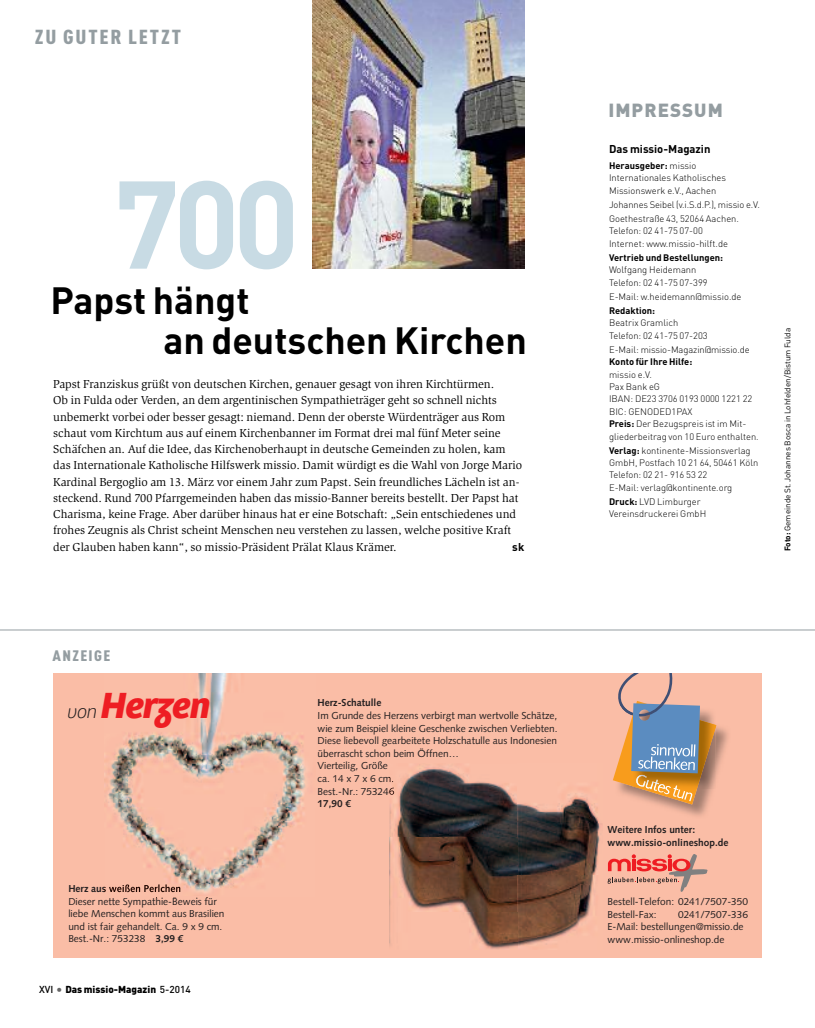
<style>
.page{position:relative;width:815px;height:1028px;background:#fff}
.page>*{position:absolute;margin:0;border:0;box-sizing:border-box;transform-origin:0 0}
.t1{font:700 122.5px "DIN Pro";color:#c8dbe4}
.t2{font:italic 700 37.75px "Bree";letter-spacing:-.02em;color:#ee1d23}
.t3{font:700 37.5px/40px "DIN Pro";color:#000}
.t4{font:900 20px "DIN Cond";letter-spacing:.085em;color:#949da1;scale:1.1 1}
.t5{font:900 18.75px "DIN Pro";letter-spacing:.055em;color:#949da1}
.t6{font:900 15px "DIN Cond";letter-spacing:.085em;color:#949da1;scale:1.1 1}
.t7{font:11.88px/16.2px "Slimbach Std";color:#000}
.t8{font:700 11.25px "DIN Pro";color:#000}
.t9{font:10.12px/12.6px "Syntax";color:#231f20}
.t10{font:700 10.12px/12.6px "Syntax";color:#231f20}
.t11{font:900 10px "DIN Pro";color:#000}
.t12{font:300 9.38px/12.4px "DIN Pro";color:#000}
.t13{font:700 9.38px "DIN Pro";color:#000}
.t14{font:8.12px "DIN Pro";color:#000}
.s1{font-weight:100;font-size:19.75px;color:#231f20}
.s2{font-weight:700}
.s3{font-weight:500}
.s4{font-weight:500;font-size:12.5px;color:#666}
</style>
<div class="page">
<div style="left:53px;top:673px;width:709px;height:284px;background:#fabda6"></div>
<img style="left:657px;top:725px;width:71px;height:91px">
<svg style="left:613px;top:673px;width:103px;height:131px"></svg>
<svg style="left:608px;top:854px;width:99px;height:37px"></svg>
<img style="left:104px;top:673px;width:203px;height:220px">
<img style="left:104px;top:884px;width:76px;height:8px">
<img style="left:390px;top:764px;width:212px;height:185px">
<svg style="left:390px;top:775px;width:4px;height:19px"></svg>
<hr style="left:0;top:629px;width:815px;height:1px;background:#949da1">
<img style="left:313px;top:0;width:211px;height:269px">
<h3 class="t4" style="left:35px;top:24px;width:134px">ZU GUTER LETZT</h3>
<h1 class="t1" style="left:113px;top:152px;width:188px">700</h1>
<h3 class="t3" style="left:163px;top:279px;width:365px;text-indent:-113px">Papst hängt<br>an deutschen Kirchen</h3>
<p class="t7" style="left:53px;top:377px;width:470px">Papst Franziskus grüßt von deutschen Kirchen, genauer gesagt von ihren Kirchtürmen.<br>Ob in Fulda oder Verden, an dem argentinischen Sympathieträger geht so schnell nichts unbemerkt vorbei oder besser gesagt: niemand. Denn der oberste Würdenträger aus Rom schaut vom Kirchtum aus auf einem Kirchenbanner im Format drei mal fünf Meter seine Schäfchen an. Auf die Idee, das Kirchenoberhaupt in deutsche Gemeinden zu holen, kam das Internationale Katholische Hilfswerk missio. Damit würdigt es die Wahl von Jorge Mario Kardinal Bergoglio am 13. März vor einem Jahr zum Papst. Sein freundliches Lächeln ist an&shy;steckend. Rund 700 Pfarrgemeinden haben das missio-Banner bereits bestellt. Der Papst hat Charisma, keine Frage. Aber darüber hinaus hat er eine Botschaft: „Sein entschiedenes und frohes Zeugnis als Christ scheint Menschen neu verstehen zu lassen, welche positive Kraft der Glauben haben kann“, so missio-Präsident Prälat Klaus Krämer.</p>
<p class="t8" style="left:512px;top:540px;width:14px">sk</p>
<p class="t6" style="left:52px;top:646px;width:54px">ANZEIGE</p>
<h2 class="t2" style="left:67px;top:691px;width:144px"><span class="s1">von</span> Herzen</h2>
<p class="t9" style="left:68px;top:895px;width:158px">Dieser nette Sympathie-Beweis für liebe Menschen kommt aus Brasilien und ist fair gehandelt. Ca. 9 x 9 cm.<br>Best.-Nr.: 753238 <span class="s2">3,99 €</span></p>
<p class="t11" style="left:39px;top:983px;width:153px"><span class="s3">XVI</span> <span class="s4">•</span> Das missio-Magazin <span class="s3">5-2014</span></p>
<p class="t10" style="left:318px;top:697px;width:65px">Herz-Schatulle</p>
<p class="t9" style="left:318px;top:710px;width:241px">Im Grunde des Herzens verbirgt man wertvolle Schätze, wie zum Beispiel kleine Geschenke zwischen Verliebten.<br>Diese liebevoll gearbeitete Holzschatulle aus Indonesien überrascht schon beim Öffnen…<br>Vierteilig, Größe<br>ca. 14 x 7 x 6 cm.<br>Best.-Nr.: 753246</p>
<p class="t10" style="left:318px;top:798px;width:35px">17,90 €</p>
<h3 class="t5" style="left:608px;top:99px;width:116px">IMPRESSUM</h3>
<p class="t8" style="left:609px;top:142px;width:103px">Das missio-Magazin</p>
<p class="t12" style="left:609px;top:159px;width:119px"><span class="s2">Herausgeber:</span> missio<br>Internationales Katholisches<br>Missionswerk e.V., Aachen</p>
<p class="t12" style="left:609px;top:197px;width:152px;line-height:14.1px">Johannes Seibel (v.i.S.d.P.), missio e.V.<br>Goethestraße 43, 52064 Aachen.</p>
<p class="t12" style="left:609px;top:225px;width:120px">Telefon: 02 41-75 07-00<br>Internet: www.missio-hilft.de</p>
<p class="t13" style="left:609px;top:252px;width:116px">Vertrieb und Bestellungen:</p>
<p class="t12" style="left:609px;top:264px;width:100px">Wolfgang Heidemann<br>Telefon: 02 41-75 07-399</p>
<p class="t12" style="left:609px;top:290px;width:134px">E-Mail: w.heidemann@missio.de</p>
<p class="t13" style="left:609px;top:305px;width:48px">Redaktion:</p>
<p class="t12" style="left:609px;top:317px;width:100px">Beatrix Gramlich<br>Telefon: 02 41-75 07-203</p>
<p class="t12" style="left:609px;top:343px;width:142px">E-Mail: missio-Magazin@missio.de</p>
<p class="t13" style="left:609px;top:356px;width:85px">Konto für Ihre Hilfe:</p>
<p class="t12" style="left:609px;top:368px;width:151px">missio e.V.<br>Pax Bank eG<br>IBAN: DE23 3706 0193 0000 1221 22<br>BIC: GENODED1PAX<br><span class="s2">Preis:</span> Der Bezugspreis ist im Mit&shy;gliederbeitrag von 10 Euro enthalten.</p>
<p class="t12" style="left:609px;top:444px;width:151px"><span class="s2">Verlag:</span> kontinente-Missionsverlag<br>GmbH, Postfach 10 21 64, 50461 Köln<br>Telefon: 02 21- 916 53 22<br>E-Mail: verlag@kontinente.org</p>
<p class="t12" style="left:609px;top:495px;width:99px"><span class="s2">Druck:</span> LVD Limburger<br>Vereinsdruckerei GmbH</p>
<p class="t14" style="left:783px;top:551px;width:225px;rotate:-90deg"><span class="s2">Foto:</span> Gemeinde St. Johannes Bosca in Lohfelden/Bistum Fulda</p>
<p class="t10" style="left:607px;top:824px;width:122px">Weitere Infos unter: www.missio-onlineshop.de</p>
<p class="t9" style="left:607px;top:896px;width:142px">Bestell-Telefon: 0241/7507-350<br>Bestell-Fax:</p>
<p class="t9" style="left:607px;top:908px;width:142px;text-indent:71px">0241/7507-336<br>E-Mail: bestellungen@missio.de www.missio-onlineshop.de</p>
</div>
